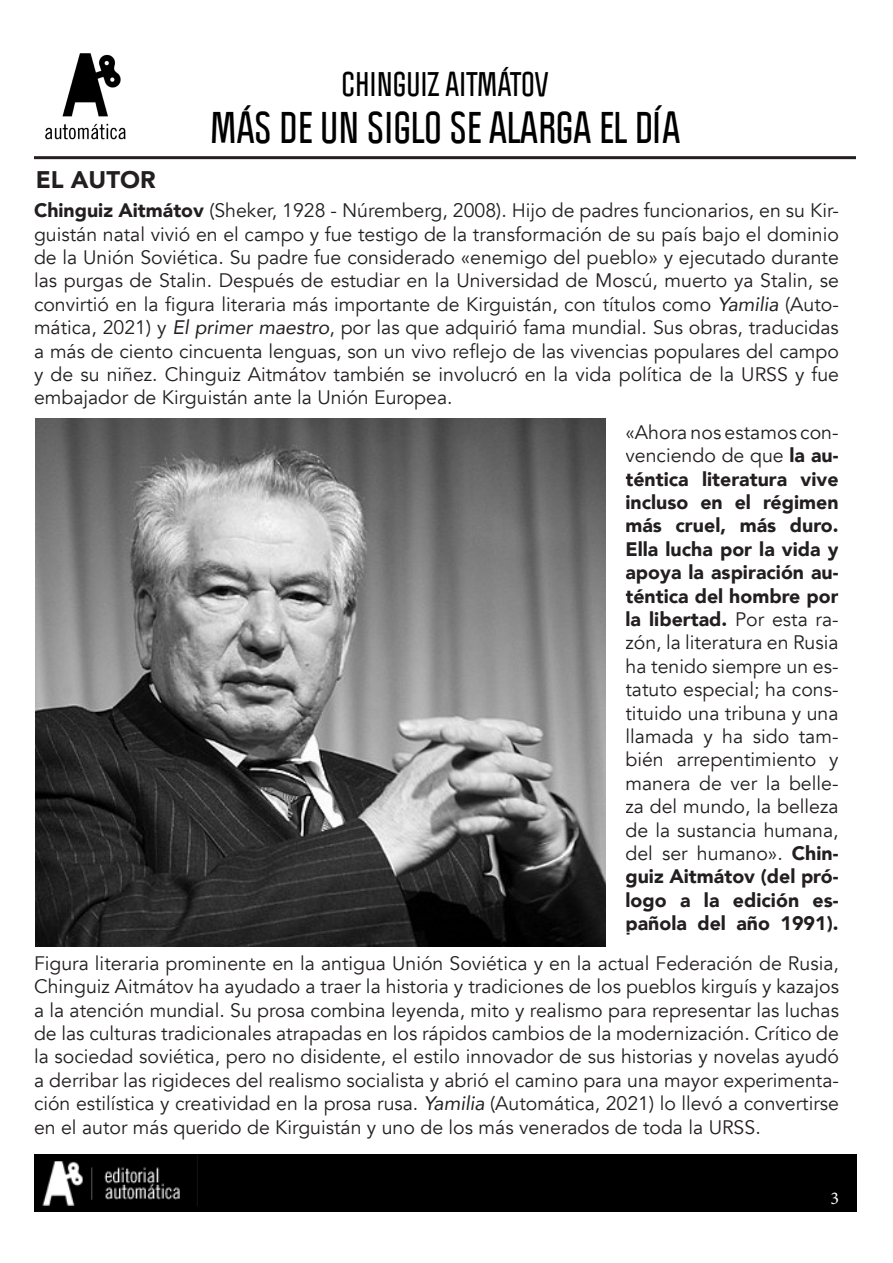
<style>
.page{position:relative;width:893px;height:1263px;background:#fff}
.page>*{position:absolute;margin:0;border:0;box-sizing:border-box;transform-origin:0 0}
.t1{font:700 39px "Politica";color:#000}
.t2{font:700 30px "Politica";color:#000}
.t3{font:900 24px "Avenir";color:#231f20}
.t4{font:19.5px/23.4px "Avenir";color:#231f20;text-align:justify}
.t5{font:18px "Minion Pro";color:#fff}
.s1{font-weight:900}
.s2{font-style:italic}
</style>
<div class="page">
<div style="left:34px;top:1154px;width:822px;height:58px;background:#000"></div>
<img style="left:42px;top:1161px;width:138px;height:44px">
<hr style="left:34px;top:156px;width:822px;height:3px;background:#231f20">
<img style="left:45px;top:53px;width:81px;height:87px">
<img style="left:35px;top:419px;width:570px;height:527px">
<p class="t3" style="left:36px;top:159px;width:121px">EL AUTOR</p>
<p class="t2" style="left:341px;top:65px;width:209px">CHINGUIZ AITMÁTOV</p>
<p class="t1" style="left:210px;top:102px;width:472px">MÁS DE UN SIGLO SE ALARGA EL DÍA</p>
<p class="t4" style="left:34px;top:199px;width:807px"><span class="s1">Chinguiz Aitmátov</span> (Sheker, 1928 - Núremberg, 2008). Hijo de padres funcionarios, en su Kir&shy;guistán natal vivió en el campo y fue testigo de la transformación de su país bajo el dominio de la Unión Soviética. Su padre fue considerado «enemigo del pueblo» y ejecutado durante las purgas de Stalin. Después de estudiar en la Universidad de Moscú, muerto ya Stalin, se convirtió en la figura literaria más importante de Kirguistán, con títulos como <span class="s2">Yamilia</span> (Auto&shy;mática, 2021) y <span class="s2">El primer maestro</span>, por las que adquirió fama mundial. Sus obras, traducidas a más de ciento cincuenta lenguas, son un vivo reflejo de las vivencias populares del campo y de su niñez. Chinguiz Aitmátov también se involucró en la vida política de la URSS y fue embajador de Kirguistán ante la Unión Europea.</p>
<p class="t4" style="left:625px;top:421px;width:215px">«Ahora nos estamos con&shy;venciendo de que <span class="s1">la au&shy;téntica literatura vive incluso en el régimen más cruel, más duro.<br>Ella lucha por la vida y apoya la aspiración au&shy;téntica del hombre por la libertad.</span> Por esta ra&shy;zón, la literatura en Rusia ha tenido siempre un es&shy;tatuto especial; ha cons&shy;tituido una tribuna y una llamada y ha sido tam&shy;bién arrepentimiento y manera de ver la belle&shy;za del mundo, la belleza de la sustancia humana, del ser humano». <span class="s1">Chin&shy;guiz Aitmátov (del pró&shy;logo a la edición es&shy;pañola del año 1991).</span></p>
<p class="t4" style="left:34px;top:952px;width:806px">Figura literaria prominente en la antigua Unión Soviética y en la actual Federación de Rusia, Chinguiz Aitmátov ha ayudado a traer la historia y tradiciones de los pueblos kirguís y kazajos a la atención mundial. Su prosa combina leyenda, mito y realismo para representar las luchas de las culturas tradicionales atrapadas en los rápidos cambios de la modernización. Crítico de la sociedad soviética, pero no disidente, el estilo innovador de sus historias y novelas ayudó a derribar las rigideces del realismo socialista y abrió el camino para una mayor experimenta&shy;ción estilística y creatividad en la prosa rusa. <span class="s2">Yamilia</span> (Automática, 2021) lo llevó a convertirse en el autor más querido de Kirguistán y uno de los más venerados de toda la URSS.</p>
<p class="t5" style="left:831px;top:1186px;width:10px">3</p>
</div>
